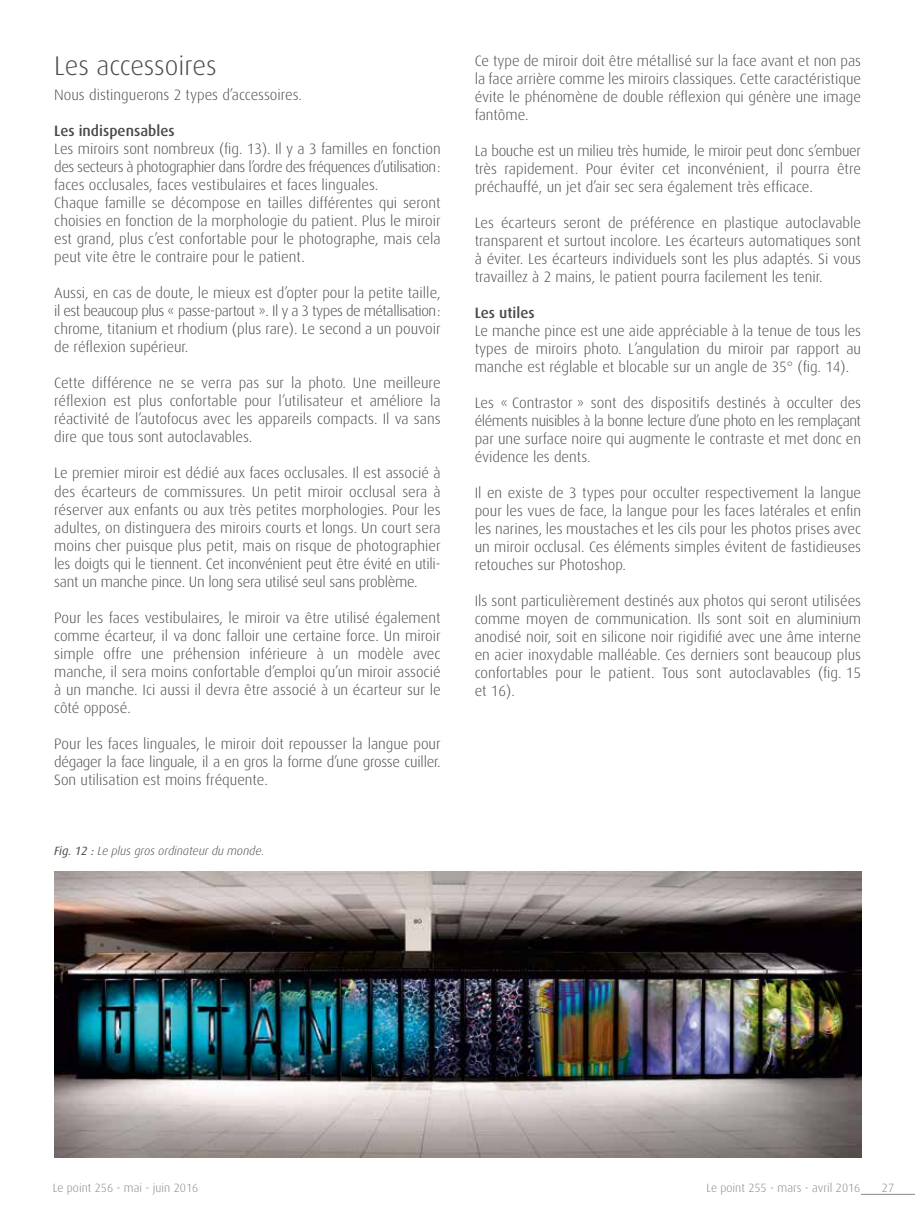
<style>
.page{position:relative;width:915px;height:1212px;background:#fff}
.page>*{position:absolute;margin:0;border:0;box-sizing:border-box;transform-origin:0 0}
.t1{font:300 27px "Dax";letter-spacing:-.005em;color:#4a4a49}
.t2{font:300 15px/18px "Dax";color:#4a4a49;text-align:justify}
.t3{font:500 15px "Dax";color:#4a4a49}
.t4{font:300 12px "Dax";color:#878787}
.t5{font:italic 300 12px "Dax";color:#4a4a49}
.s1{font-weight:400}
</style>
<div class="page">
<hr style="left:860px;top:1194px;width:54px;height:1px;background:#878787">
<img style="left:54px;top:872px;width:807px;height:286px">
<h1 class="t1" style="left:54px;top:51px;width:164px">Les accessoires</h1>
<p class="t2" style="left:54px;top:86px;width:249px">Nous distinguerons 2 types d’accessoires.</p>
<p class="t3" style="left:54px;top:123px;width:122px">Les indispensables</p>
<p class="t2" style="left:54px;top:140px;width:388px;text-align:left">Les miroirs sont nombreux (fig. 13). Il y a 3 familles en fonction des secteurs à photographier dans l’ordre des fréquences d’utilisation: faces occlusales, faces vestibulaires et faces linguales.<br>Chaque famille se décompose en tailles différentes qui seront choisies en fonction de la morphologie du patient. Plus le miroir est grand, plus c’est confortable pour le photographe, mais cela peut vite être le contraire pour le patient.</p>
<p class="t2" style="left:54px;top:284px;width:388px">Aussi, en cas de doute, le mieux est d’opter pour la petite taille, il est beaucoup plus « passe-partout ». Il y a 3 types de métallisation: chrome, titanium et rhodium (plus rare). Le second a un pouvoir de réflexion supérieur.</p>
<p class="t2" style="left:54px;top:374px;width:388px">Cette différence ne se verra pas sur la photo. Une meilleure réflexion est plus confortable pour l’utilisateur et améliore la réactivité de l’autofocus avec les appareils compacts. Il va sans dire que tous sont autoclavables.</p>
<p class="t2" style="left:54px;top:464px;width:388px">Le premier miroir est dédié aux faces occlusales. Il est associé à des écarteurs de commissures. Un petit miroir occlusal sera à réserver aux enfants ou aux très petites morphologies. Pour les adultes, on distinguera des miroirs courts et longs. Un court sera moins cher puisque plus petit, mais on risque de photographier les doigts qui le tiennent. Cet inconvénient peut être évité en utili&shy;sant un manche pince. Un long sera utilisé seul sans problème.</p>
<p class="t2" style="left:54px;top:608px;width:388px">Pour les faces vestibulaires, le miroir va être utilisé également comme écarteur, il va donc falloir une certaine force. Un miroir simple offre une préhension inférieure à un modèle avec manche, il sera moins confortable d’emploi qu’un miroir associé à un manche. Ici aussi il devra être associé à un écarteur sur le côté opposé.</p>
<p class="t2" style="left:54px;top:734px;width:388px">Pour les faces linguales, le miroir doit repousser la langue pour dégager la face linguale, il a en gros la forme d’une grosse cuiller.<br>Son utilisation est moins fréquente.</p>
<p class="t5" style="left:54px;top:844px;width:212px"><span class="s1">Fig. 12 :</span> Le plus gros ordinateur du monde.</p>
<p class="t2" style="left:474px;top:52px;width:388px">Ce type de miroir doit être métallisé sur la face avant et non pas la face arrière comme les miroirs classiques. Cette caractéristique évite le phénomène de double réflexion qui génère une image fantôme.</p>
<p class="t2" style="left:474px;top:142px;width:388px">La bouche est un milieu très humide, le miroir peut donc s’embuer très rapidement. Pour éviter cet inconvénient, il pourra être préchauffé, un jet d’air sec sera également très efficace.</p>
<p class="t2" style="left:474px;top:214px;width:388px">Les écarteurs seront de préférence en plastique autoclavable transparent et surtout incolore. Les écarteurs automatiques sont à éviter. Les écarteurs individuels sont les plus adaptés. Si vous travaillez à 2 mains, le patient pourra facilement les tenir.</p>
<p class="t3" style="left:474px;top:304px;width:61px">Les utiles</p>
<p class="t2" style="left:474px;top:322px;width:388px">Le manche pince est une aide appréciable à la tenue de tous les types de miroirs photo. L’angulation du miroir par rapport au manche est réglable et blocable sur un angle de 35° (fig. 14).</p>
<p class="t2" style="left:474px;top:394px;width:388px">Les « Contrastor » sont des dispositifs destinés à occulter des éléments nuisibles à la bonne lecture d’une photo en les remplaçant par une surface noire qui augmente le contraste et met donc en évidence les dents.</p>
<p class="t2" style="left:474px;top:484px;width:388px">Il en existe de 3 types pour occulter respectivement la langue pour les vues de face, la langue pour les faces latérales et enfin les narines, les moustaches et les cils pour les photos prises avec un miroir occlusal. Ces éléments simples évitent de fastidieuses retouches sur Photoshop.</p>
<p class="t2" style="left:474px;top:592px;width:388px">Ils sont particulièrement destinés aux photos qui seront utilisées comme moyen de communication. Ils sont soit en aluminium anodisé noir, soit en silicone noir rigidifié avec une âme interne en acier inoxydable malléable. Ces derniers sont beaucoup plus confortables pour le patient. Tous sont autoclavables (fig. 15 et 16).</p>
<p class="t4" style="left:53px;top:1181px;width:147px">Le point 256 - mai - juin 2016</p>
<p class="t4" style="left:706px;top:1181px;width:155px">Le point 255 - mars - avril 2016</p>
<p class="t4" style="left:881px;top:1181px;width:14px">27</p>
</div>
